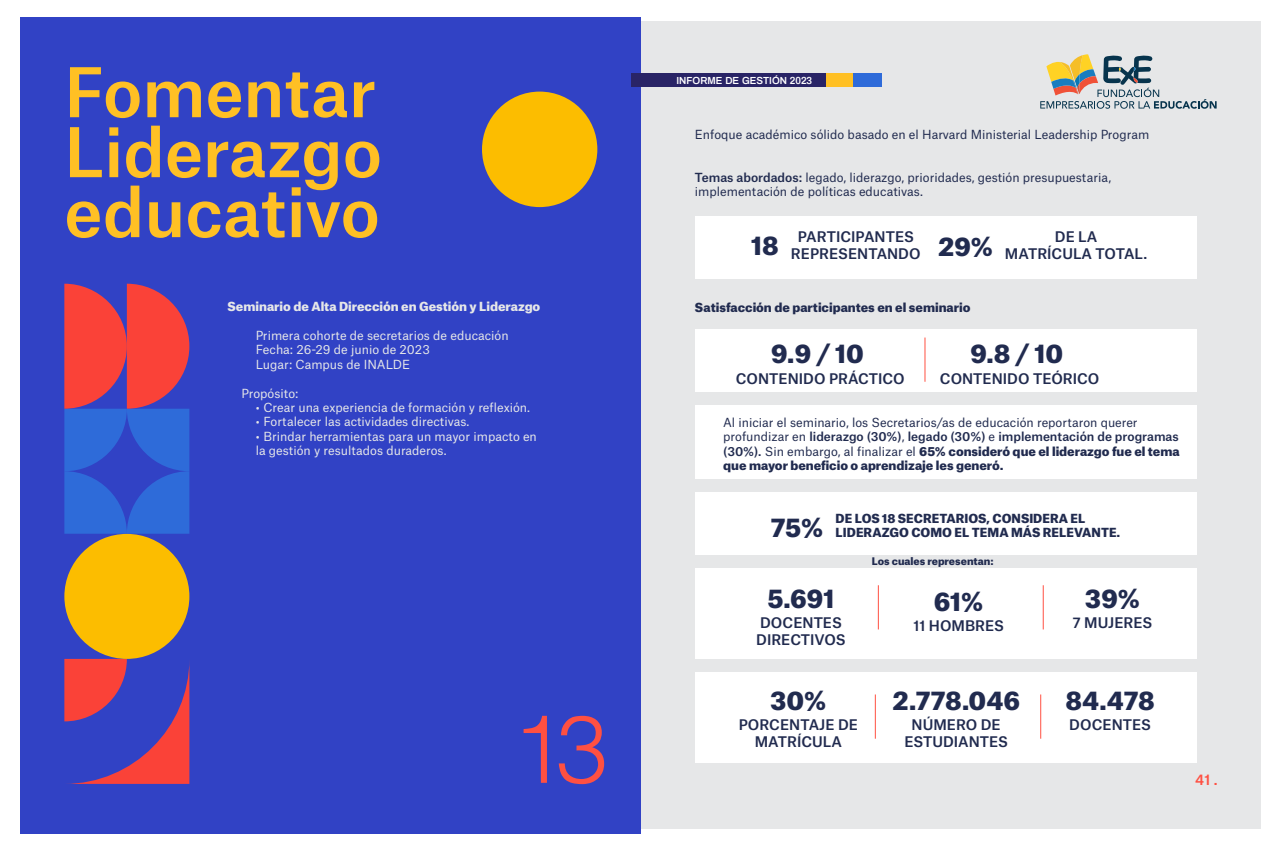
<style>
.page{position:relative;width:1281px;height:849px;background:#fff}
.page>*{position:absolute;margin:0;border:0;box-sizing:border-box;transform-origin:0 0}
.t1{font:300 95px "Helvetica";color:#ff5042}
.t2{font:500 65.4px/59.9px "Atlas Grotesk";color:#ffc024;text-align:justify}
.t3{font:900 24.7px "Atlas Grotesk";color:#212b4f}
.t4{font:500 14px/16.8px "Atlas Grotesk";color:#212b4f;text-align:center}
.t5{font:500 14px "Atlas Grotesk";color:#ff5042}
.t6{font:12px/14.4px "Atlas Grotesk";color:#212b4f}
.t7{font:12px/14.4px "Atlas Grotesk";color:#e6e7e8}
.t8{font:900 12px/14.4px "Atlas Grotesk";color:#212b4f}
.t9{font:900 12px "Atlas Grotesk";letter-spacing:-.005em;color:#e6e7e8}
.t10{font:900 10px "Atlas Grotesk";letter-spacing:-.005em;color:#212b4f}
.t11{font:600 10px "Archivo";color:#fff}
.s1{font-weight:500}
.s2{font-weight:900}
</style>
<div class="page">
<div style="left:20px;top:21px;width:1240px;height:807px;background:#e6e7e8"></div>
<div style="left:20px;top:17px;width:620px;height:816px;background:#3142c5"></div>
<div style="left:631px;top:73px;width:195px;height:13px;background:#292466"></div>
<div style="left:826px;top:73px;width:27px;height:13px;background:#ffc024"></div>
<div style="left:853px;top:73px;width:29px;height:13px;background:#2e6bd9"></div>
<svg style="left:1040px;top:54px;width:176px;height:55px"></svg>
<svg style="left:64px;top:659px;width:125px;height:125px"></svg>
<div style="left:64px;top:534px;width:125px;height:125px;background:#fcbd00;border-radius:62px"></div>
<svg style="left:64px;top:284px;width:125px;height:250px"></svg>
<div style="left:482px;top:92px;width:115px;height:115px;background:#fcbd00;border-radius:50%"></div>
<div style="left:695px;top:217px;width:501px;height:62px;background:#fff"></div>
<div style="left:695px;top:330px;width:501px;height:62px;background:#fff"></div>
<div style="left:695px;top:493px;width:501px;height:62px;background:#fff"></div>
<div style="left:695px;top:406px;width:501px;height:73px;background:#fff"></div>
<div style="left:695px;top:568px;width:501px;height:91px;background:#fff"></div>
<div style="left:695px;top:672px;width:501px;height:91px;background:#fff"></div>
<hr style="left:924px;top:337px;width:1px;height:45px;background:#ff5042">
<hr style="left:878px;top:585px;width:1px;height:44px;background:#ff5042">
<hr style="left:1040px;top:694px;width:1px;height:44px;background:#ff5042">
<hr style="left:1042px;top:585px;width:1px;height:44px;background:#ff5042">
<hr style="left:875px;top:694px;width:1px;height:44px;background:#ff5042">
<p class="t2" style="left:64px;top:55px;width:319px">Fomentar Liderazgo educativo</p>
<p class="t9" style="left:227px;top:297px;width:314px">Seminario de Alta Dirección en Gestión y Liderazgo</p>
<p class="t7" style="left:256px;top:327px;width:254px">Primera cohorte de secretarios de educación</p>
<p class="t7" style="left:256px;top:341px;width:176px">Fecha: 26-29 de junio de 2023</p>
<p class="t7" style="left:256px;top:356px;width:156px">Lugar: Campus de INALDE</p>
<p class="t7" style="left:242px;top:384px;width:58px">Propósito:</p>
<p class="t7" style="left:256px;top:399px;width:276px">• Crear una experiencia de formación y reflexión.</p>
<p class="t7" style="left:256px;top:413px;width:215px">• Fortalecer las actividades directivas.</p>
<p class="t7" style="left:256px;top:428px;width:283px">• Brindar herramientas para un mayor impacto en la gestión y resultados duraderos.</p>
<p class="t1" style="left:512px;top:668px;width:98px">13</p>
<p class="t11" style="left:676px;top:73px;width:137px">INFORME DE GESTIÓN 2023</p>
<p class="t6" style="left:695px;top:126px;width:456px">Enfoque académico sólido basado en el Harvard Ministerial Leadership Program</p>
<p class="t6" style="left:695px;top:169px;width:418px"><span class="s1">Temas abordados:</span> legado, liderazgo, prioridades, gestión presupuestaria, implementación de políticas educativas.</p>
<p class="t4" style="left:791px;top:227px;width:131px">PARTICIPANTES<br>REPRESENTANDO</p>
<p class="t4" style="left:1055px;top:227px;width:44px">DE LA</p>
<p class="t3" style="left:751px;top:225px;width:29px">18</p>
<p class="t3" style="left:938px;top:226px;width:57px">29%</p>
<p class="t4" style="left:1005px;top:244px;width:144px">MATRÍCULA TOTAL.</p>
<p class="t8" style="left:695px;top:298px;width:277px">Satisfacción de participantes en el seminario</p>
<p class="t3" style="left:771px;top:333px;width:94px">9.9 / 10</p>
<p class="t3" style="left:970px;top:333px;width:94px">9.8 / 10</p>
<p class="t4" style="left:736px;top:369px;width:170px">CONTENIDO PRÁCTICO</p>
<p class="t4" style="left:940px;top:369px;width:161px">CONTENIDO TEÓRICO</p>
<p class="t6" style="left:723px;top:414px;width:458px">Al iniciar el seminario, los Secretarios/as de educación reportaron querer profundizar en <span class="s1">liderazgo (30%)</span>, <span class="s1">legado (30%)</span> e <span class="s1">implementación de programas (30%).</span> Sin embargo, al finalizar el <span class="s2">65% consideró que el liderazgo fue el tema que mayor beneficio o aprendizaje les generó.</span></p>
<p class="t3" style="left:771px;top:507px;width:54px">75%</p>
<p class="t8" style="left:835px;top:510px;width:286px">DE LOS 18 SECRETARIOS, CONSIDERA EL<br>LIDERAZGO COMO EL TEMA MÁS RELEVANTE.</p>
<p class="t3" style="left:767px;top:578px;width:68px">5.691</p>
<p class="t4" style="left:760px;top:613px;width:83px">DOCENTES</p>
<p class="t4" style="left:756px;top:629px;width:91px">DIRECTIVOS</p>
<p class="t10" style="left:872px;top:553px;width:123px">Los cuales representan:</p>
<p class="t3" style="left:934px;top:580px;width:51px">61%</p>
<p class="t4" style="left:913px;top:615px;width:92px">11 HOMBRES</p>
<p class="t3" style="left:1085px;top:578px;width:57px">39%</p>
<p class="t4" style="left:1073px;top:613px;width:81px">7 MUJERES</p>
<p class="t3" style="left:770px;top:680px;width:58px">30%</p>
<p class="t4" style="left:739px;top:715px;width:121px">PORCENTAJE DE<br>MATRÍCULA</p>
<p class="t3" style="left:892px;top:680px;width:129px">2.778.046</p>
<p class="t4" style="left:904px;top:715px;width:105px">NÚMERO DE<br>ESTUDIANTES</p>
<p class="t3" style="left:1065px;top:680px;width:91px">84.478</p>
<p class="t4" style="left:1069px;top:715px;width:83px">DOCENTES</p>
<p class="t5" style="left:1195px;top:768px;width:24px">41 .</p>
</div>
